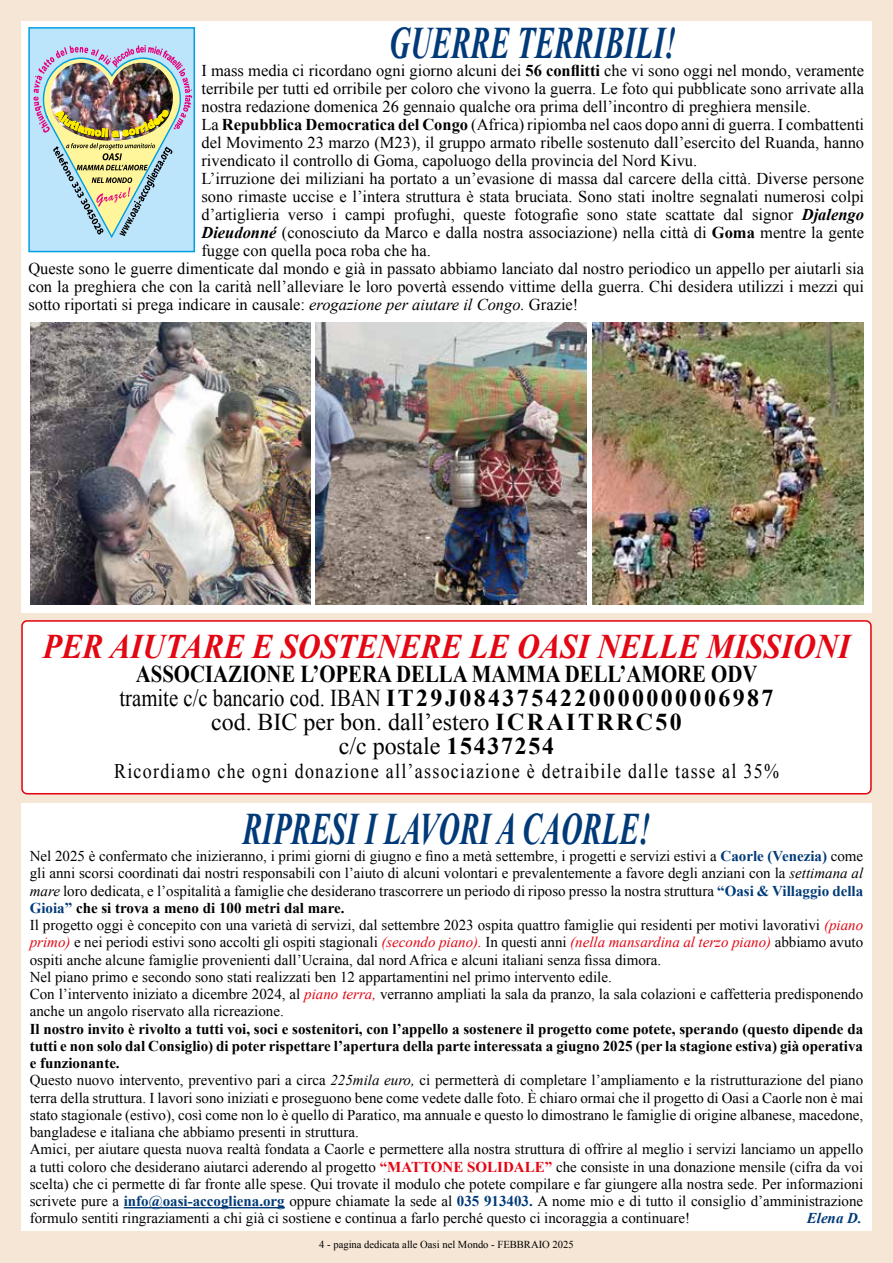
<style>
.page{position:relative;width:893px;height:1263px;background:#f5e6d5}
.page>*{position:absolute;margin:0;border:0;box-sizing:border-box;transform-origin:0 0}
.t1{font:italic 700 45px "Times New Roman";color:#003a78;scale:.65 1}
.t2{font:italic 700 34.5px "Times New Roman";color:#e30613;scale:.9 1}
.t3{font:700 24.15px/24px "Times New Roman";color:#000;text-align:center;scale:.86 1}
.t4{font:20.7px "Times New Roman";letter-spacing:.07em;color:#000;scale:.87 1}
.t5{font:16.5px "Times New Roman";color:#000}
.t6{font:15px/17.2px "Times New Roman";color:#000}
.t7{font:italic 700 15px "Times New Roman";color:#003a78}
.t8{font:10.65px "Times New Roman";color:#000}
.s1{font-weight:700}
.s2{font-weight:700;font-style:italic}
.s3{font-style:italic}
.s4{font-weight:400}
.s5{font-weight:700;color:#003a78}
.s6{font-style:italic;color:#e30613}
.s7{font-weight:700;color:#e30613}
</style>
<div class="page">
<div style="left:21px;top:804px;width:851px;height:427px;background:#fff"></div>
<div style="left:21px;top:21px;width:851px;height:591px;background:#fff"></div>
<div style="left:22px;top:621px;width:849px;height:173px;background:#fff;border-radius:5px"></div>
<div style="left:21px;top:620px;width:851px;height:174px;border:2px solid #e30613;border-radius:5px"></div>
<div style="left:29px;top:28px;width:165px;height:224px;background:#bce4fa"></div>
<img style="left:33px;top:45px;width:159px;height:193px">
<div style="left:28px;top:27px;width:167px;height:225px;border:2px solid #009fe3"></div>
<img style="left:30px;top:322px;width:280px;height:282px">
<img style="left:316px;top:322px;width:271px;height:282px">
<img style="left:592px;top:322px;width:271px;height:282px">
<hr style="left:124px;top:1207px;width:161px;height:1px;background:#003a78">
<h1 class="t1" style="left:389px;top:11px;width:443px">GUERRE TERRIBILI!</h1>
<p class="t5" style="left:201px;top:59px;width:664px">I mass media ci ricordano ogni giorno alcuni dei <span class="s1">56 conflitti</span> che vi sono oggi nel mondo, veramente</p>
<p class="t5" style="left:201px;top:77px;width:664px">terribile per tutti ed orribile per coloro che vivono la guerra. Le foto qui pubblicate sono arrivate alla</p>
<p class="t5" style="left:201px;top:95px;width:611px">nostra redazione domenica 26 gennaio qualche ora prima dell’incontro di preghiera mensile.</p>
<p class="t5" style="left:201px;top:113px;width:664px">La <span class="s1">Repubblica Democratica del Congo</span> (Africa) ripiomba nel caos dopo anni di guerra. I combattenti</p>
<p class="t5" style="left:201px;top:131px;width:664px">del Movimento 23 marzo (M23), il gruppo armato ribelle sostenuto dall’esercito del Ruanda, hanno</p>
<p class="t5" style="left:201px;top:149px;width:497px">rivendicato il controllo di Goma, capoluogo della provincia del Nord Kivu.</p>
<p class="t5" style="left:201px;top:167px;width:664px">L’irruzione dei miliziani ha portato a un’evasione di massa dal carcere della città. Diverse persone</p>
<p class="t5" style="left:201px;top:185px;width:664px">sono rimaste uccise e l’intera struttura è stata bruciata. Sono stati inoltre segnalati numerosi colpi</p>
<p class="t5" style="left:201px;top:203px;width:664px">d’artiglieria verso i campi profughi, queste fotografie sono state scattate dal signor <span class="s2">Djalengo</span></p>
<p class="t5" style="left:201px;top:221px;width:664px"><span class="s2">Dieudonné</span> (conosciuto da Marco e dalla nostra associazione) nella città di <span class="s1">Goma</span> mentre la gente</p>
<p class="t5" style="left:201px;top:239px;width:231px">fugge con quella poca roba che ha.</p>
<p class="t5" style="left:28px;top:257px;width:837px">Queste sono le guerre dimenticate dal mondo e già in passato abbiamo lanciato dal nostro periodico un appello per aiutarli sia</p>
<p class="t5" style="left:28px;top:275px;width:837px">con la preghiera che con la carità nell’alleviare le loro povertà essendo vittime della guerra. Chi desidera utilizzi i mezzi qui</p>
<p class="t5" style="left:28px;top:293px;width:552px">sotto riportati si prega indicare in causale: <span class="s3">erogazione per aiutare il Congo.</span> Grazie!</p>
<h2 class="t2" style="left:43px;top:623px;width:898px">PER AIUTARE E SOSTENERE LE OASI NELLE MISSIONI</h2>
<h3 class="t3" style="left:119px;top:662px;width:762px">ASSOCIAZIONE L’OPERA DELLA MAMMA DELL’AMORE ODV <span class="s4">tramite c/c bancario cod. IBAN</span> IT29J0843754220000000006987 <span class="s4">cod. BIC per bon. dall’estero</span> ICRAITRRC50<br><span class="s4">c/c postale</span> 15437254</h3>
<h3 class="t4" style="left:114px;top:757px;width:766px">Ricordiamo che ogni donazione all’associazione è detraibile dalle tasse al 35%</h3>
<h1 class="t1" style="left:242px;top:797px;width:629px">RIPRESI I LAVORI A CAORLE!</h1>
<p class="t6" style="left:30px;top:847px;width:835px">Nel 2025 è confermato che inizieranno, i primi giorni di giugno e fino a metà settembre, i progetti e servizi estivi a <span class="s5">Caorle (Venezia)</span> come gli anni scorsi coordinati dai nostri responsabili con l’aiuto di alcuni volontari e prevalentemente a favore degli anziani con la <span class="s3">settimana al mare</span> loro dedicata, e l’ospitalità a famiglie che desiderano trascorrere un periodo di riposo presso la nostra struttura <span class="s5">“Oasi &amp; Villaggio della Gioia”</span> <span class="s1">che si trova a meno di 100 metri dal mare.<br></span>Il progetto oggi è concepito con una varietà di servizi, dal settembre 2023 ospita quattro famiglie qui residenti per motivi lavorativi <span class="s6">(piano primo)</span> e nei periodi estivi sono accolti gli ospiti stagionali <span class="s6">(secondo piano).</span> In questi anni <span class="s6">(nella mansardina al terzo piano)</span> abbiamo avuto ospiti anche alcune famiglie provenienti dall’Ucraina, dal nord Africa e alcuni italiani senza fissa dimora.<br>Nel piano primo e secondo sono stati realizzati ben 12 appartamentini nel primo intervento edile.<br>Con l’intervento iniziato a dicembre 2024, al <span class="s6">piano terra,</span> verranno ampliati la sala da pranzo, la sala colazioni e caffetteria predisponendo anche un angolo riservato alla ricreazione.</p>
<p class="t6" style="left:30px;top:1020px;width:835px"><span class="s1">Il nostro invito è rivolto a tutti voi, soci e sostenitori, con l’appello a sostenere il progetto come potete, sperando (questo dipende da tutti e non solo dal Consiglio) di poter rispettare l’apertura della parte interessata a giugno 2025 (per la stagione estiva) già operativa e funzionante.<br></span>Questo nuovo intervento, preventivo pari a circa <span class="s3">225mila euro,</span> ci permetterà di completare l’ampliamento e la ristrutturazione del piano terra della struttura. I lavori sono iniziati e proseguono bene come vedete dalle foto. È chiaro ormai che il progetto di Oasi a Caorle non è mai stato stagionale (estivo), così come non lo è quello di Paratico, ma annuale e questo lo dimostrano le famiglie di origine albanese, macedone, bangladese e italiana che abbiamo presenti in struttura.<br>Amici, per aiutare questa nuova realtà fondata a Caorle e permettere alla nostra struttura di offrire al meglio i servizi lanciamo un appello a tutti coloro che desiderano aiutarci aderendo al progetto <span class="s7">“MATTONE SOLIDALE”</span> che consiste in una donazione mensile (cifra da voi scelta) che ci permette di far fronte alle spese. Qui trovate il modulo che potete compilare e far giungere alla nostra sede. Per informazioni scrivete pure a <span class="s5">info@oasi-accogliena.org</span> oppure chiamate la sede al <span class="s5">035 913403.</span> A nome mio e di tutto il consiglio d’amministrazione formulo sentiti ringraziamenti a chi già ci sostiene e continua a farlo perché questo ci incoraggia a continuare!</p>
<p class="t7" style="left:807px;top:1208px;width:57px">Elena D.</p>
<p class="t8" style="left:319px;top:1237px;width:256px">4 - pagina dedicata alle Oasi nel Mondo - FEBBRAIO 2025</p>
</div>
